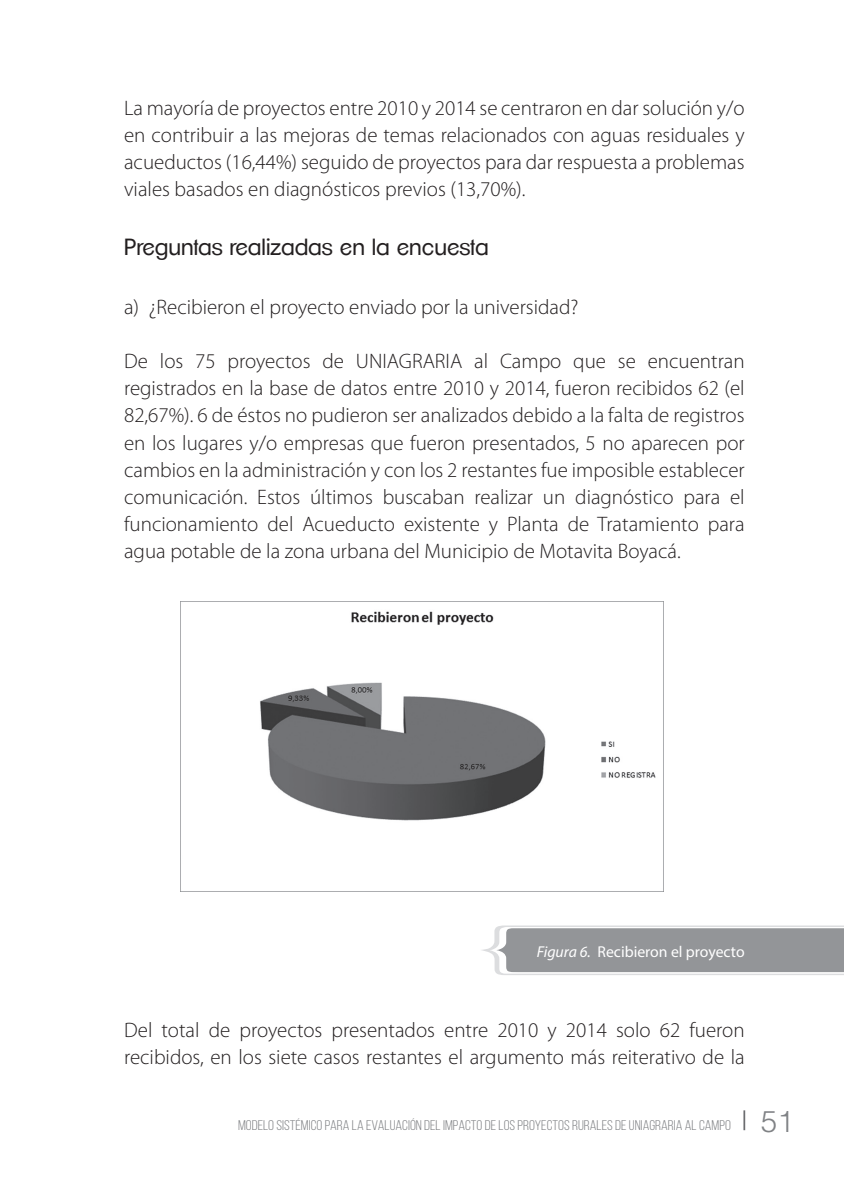
<style>
.page{position:relative;width:844px;height:1191px;background:#fff}
.page>*{position:absolute;margin:0;border:0;box-sizing:border-box;transform-origin:0 0}
.t1{font:22.75px "Clemente P Dag";color:#231f20}
.t2{font:300 21px/27.1px "Myriad Pro";color:#231f20;text-align:justify}
.t3{font:15.75px "Myriad Pro";color:#fff}
.t4{font:14px "Bebas Neue";color:#808285;scale:1.1 1}
.s1{font-style:italic}
.s2{font-family:"Helvetica LT Std";font-weight:300;font-size:29.75px}
</style>
<div class="page">
<hr style="left:743px;top:1110px;width:2px;height:20px;background:#6c6d70">
<img style="left:181px;top:601px;width:482px;height:220px">
<svg style="left:482px;top:925px;width:361px;height:50px;background:#a3a5a8"></svg>
<p class="t2" style="left:124px;top:95px;width:622px">La mayoría de proyectos entre 2010 y 2014 se centraron en dar solución y/o en contribuir a las mejoras de temas relacionados con aguas residuales y acueductos (16,44%) seguido de proyectos para dar respuesta a problemas viales basados en diagnósticos previos (13,70%).</p>
<p class="t1" style="left:124px;top:234px;width:366px">Preguntas realizadas en la encuesta</p>
<p class="t2" style="left:124px;top:294px;width:456px">a) ¿Recibieron el proyecto enviado por la universidad?</p>
<p class="t2" style="left:124px;top:348px;width:622px">De los 75 proyectos de UNIAGRARIA al Campo que se encuentran registrados en la base de datos entre 2010 y 2014, fueron recibidos 62 (el 82,67%). 6 de éstos no pudieron ser analizados debido a la falta de registros en los lugares y/o empresas que fueron presentados, 5 no aparecen por cambios en la administración y con los 2 restantes fue imposible establecer comunicación. Estos últimos buscaban realizar un diagnóstico para el funcionamiento del Acueducto existente y Planta de Tratamiento para agua potable de la zona urbana del Municipio de Motavita Boyacá.</p>
<p class="t3" style="left:536px;top:942px;width:209px"><span class="s1">Figura 6.</span> Recibieron el proyecto</p>
<p class="t2" style="left:124px;top:1016px;width:622px">Del total de proyectos presentados entre 2010 y 2014 solo 62 fueron recibidos, en los siete casos restantes el argumento más reiterativo de la</p>
<p class="t4" style="left:238px;top:1117px;width:506px">MODELO SISTÉMICO PARA LA EVALUACIÓN DEL IMPACTO DE LOS PROYECTOS RURALES DE UNIAGRARIA AL CAMPO <span class="s2">51</span></p>
</div>
